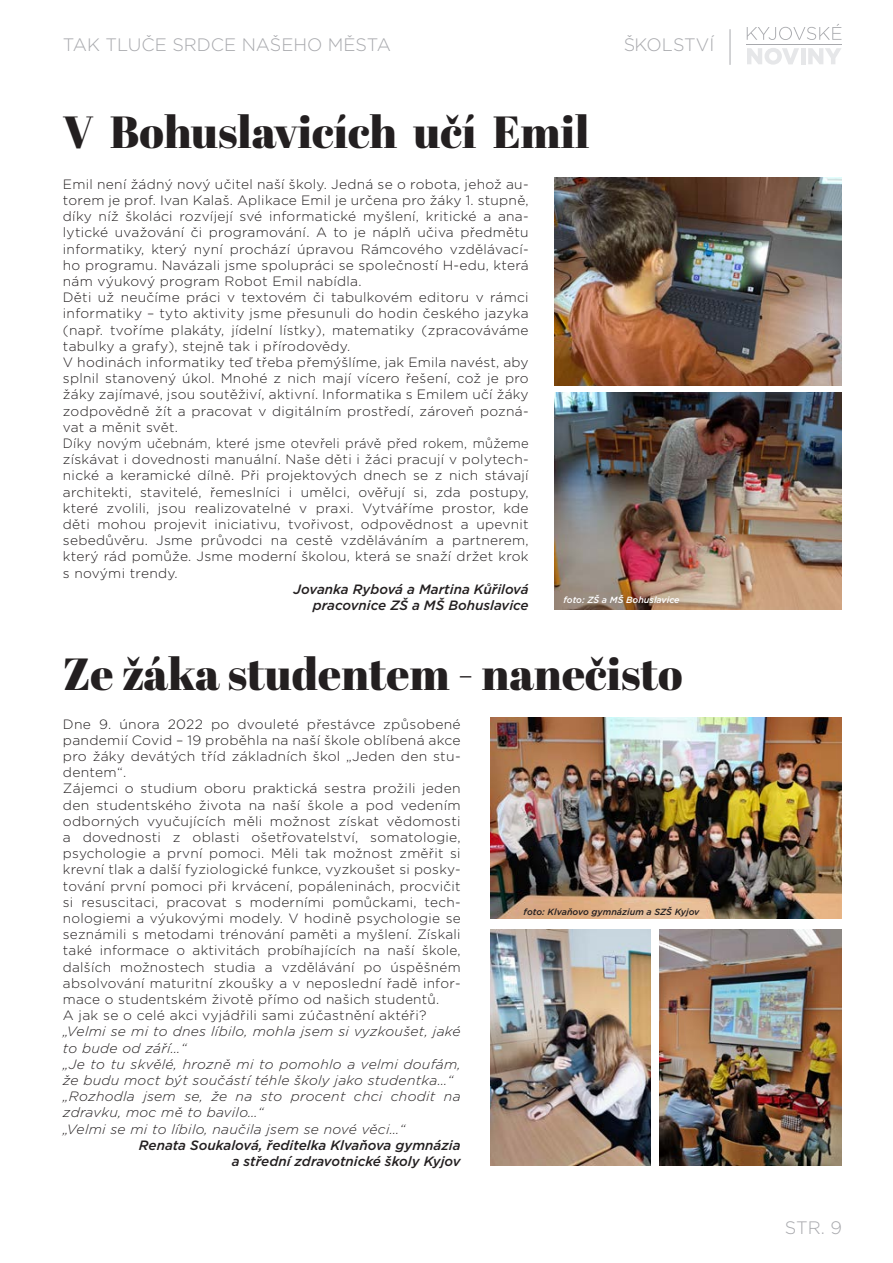
<style>
.page{position:relative;width:893px;height:1263px;background:#fff}
.page>*{position:absolute;margin:0;border:0;box-sizing:border-box;transform-origin:0 0}
.t1{font:45px "Abril Fatface";color:#231f20}
.t2{font:300 18px "Gotham";color:#a8a9ad}
.t3{font:300 13.5px/16.2px "Gotham";letter-spacing:.02em;color:#231f20}
.t4{font:italic 300 13.5px/16.2px "Gotham";letter-spacing:.02em;color:#231f20}
.t5{font:italic 500 13.5px/16.2px "Gotham";color:#231f20;text-align:right}
.t6{font:italic 500 9px "Gotham";color:#231f20}
.t7{font:italic 500 9px "Gotham";color:#fff}
</style>
<div class="page">
<hr style="left:730px;top:29px;width:1px;height:36px;background:#a8a9ad">
<svg style="left:747px;top:24px;width:94px;height:16px"></svg>
<svg style="left:747px;top:48px;width:52px;height:17px"></svg>
<hr style="left:801px;top:48px;width:4px;height:16px;background:#e6e7e9">
<svg style="left:808px;top:48px;width:33px;height:16px"></svg>
<hr style="left:747px;top:44px;width:95px;height:1px;background:#a8a9ad">
<img style="left:554px;top:392px;width:288px;height:218px">
<img style="left:554px;top:178px;width:288px;height:207px">
<img style="left:490px;top:718px;width:352px;height:200px">
<img style="left:490px;top:929px;width:161px;height:237px">
<img style="left:659px;top:929px;width:183px;height:237px">
<h2 class="t2" style="left:63px;top:34px;width:330px">TAK TLUČE SRDCE NAŠEHO MĚSTA</h2>
<h1 class="t1" style="left:63px;top:100px;width:528px">V Bohuslavicích učí Emil</h1>
<h2 class="t2" style="left:623px;top:34px;width:93px">ŠKOLSTVÍ</h2>
<p class="t3" style="left:63px;top:175px;width:467px">Emil není žádný nový učitel naší školy. Jedná se o robota, jehož au&shy;torem je prof. Ivan Kalaš. Aplikace Emil je určena pro žáky 1. stupně, díky níž školáci rozvíjejí své informatické myšlení, kritické a ana&shy;lytické uvažování či programování. A to je náplň učiva předmětu informatiky, který nyní prochází úpravou Rámcového vzdělávací&shy;ho programu. Navázali jsme spolupráci se společností H-edu, která nám výukový program Robot Emil nabídla.<br>Děti už neučíme práci v textovém či tabulkovém editoru v rámci informatiky – tyto aktivity jsme přesunuli do hodin českého jazyka (např. tvoříme plakáty, jídelní lístky), matematiky (zpracováváme tabulky a grafy), stejně tak i přírodovědy.<br>V hodinách informatiky teď třeba přemýšlíme, jak Emila navést, aby splnil stanovený úkol. Mnohé z nich mají vícero řešení, což je pro žáky zajímavé, jsou soutěživí, aktivní. Informatika s Emilem učí žáky zodpovědně žít a pracovat v digitálním prostředí, zároveň pozná&shy;vat a měnit svět.<br>Díky novým učebnám, které jsme otevřeli právě před rokem, můžeme získávat i dovednosti manuální. Naše děti i žáci pracují v polytech&shy;nické a keramické dílně. Při projektových dnech se z nich stávají architekti, stavitelé, řemeslníci i umělci, ověřují si, zda postupy, které zvolili, jsou realizovatelné v praxi. Vytváříme prostor, kde děti mohou projevit iniciativu, tvořivost, odpovědnost a upevnit sebedůvěru. Jsme průvodci na cestě vzděláváním a partnerem, který rád pomůže. Jsme moderní školou, která se snaží držet krok s novými trendy.</p>
<p class="t5" style="left:294px;top:581px;width:237px">Jovanka Rybová a Martina Kůřilová pracovnice ZŠ a MŠ Bohuslavice</p>
<p class="t7" style="left:563px;top:593px;width:118px">foto: ZŠ a MŠ Bohuslavice</p>
<h1 class="t1" style="left:63px;top:642px;width:621px">Ze žáka studentem - nanečisto</h1>
<p class="t3" style="left:63px;top:715px;width:399px">Dne 9. února 2022 po dvouleté přestávce způsobené pandemií Covid – 19 proběhla na naší škole oblíbená akce pro žáky devátých tříd základních škol „Jeden den stu&shy;dentem“.<br>Zájemci o studium oboru praktická sestra prožili jeden den studentského života na naší škole a pod vedením odborných vyučujících měli možnost získat vědomosti a dovednosti z oblasti ošetřovatelství, somatologie, psychologie a první pomoci. Měli tak možnost změřit si krevní tlak a další fyziologické funkce, vyzkoušet si posky&shy;tování první pomoci při krvácení, popáleninách, procvičit si resuscitaci, pracovat s moderními pomůckami, tech&shy;nologiemi a výukovými modely. V hodině psychologie se seznámili s metodami trénování paměti a myšlení. Získali také informace o aktivitách probíhajících na naší škole, dalších možnostech studia a vzdělávání po úspěšném absolvování maturitní zkoušky a v neposlední řadě infor&shy;mace o studentském životě přímo od našich studentů.<br>A jak se o celé akci vyjádřili sami zúčastnění aktéři?</p>
<p class="t4" style="left:63px;top:1023px;width:399px">„Velmi se mi to dnes líbilo, mohla jsem si vyzkoušet, jaké to bude od září…“<br>„Je to tu skvělé, hrozně mi to pomohlo a velmi doufám, že budu moct být součástí téhle školy jako studentka…“ „Rozhodla jsem se, že na sto procent chci chodit na zdravku, moc mě to bavilo…“<br>„Velmi se mi to líbilo, naučila jsem se nové věci…“</p>
<p class="t5" style="left:139px;top:1137px;width:323px">Renata Soukalová, ředitelka Klvaňova gymnázia a střední zdravotnické školy Kyjov</p>
<p class="t6" style="left:524px;top:906px;width:177px">foto: Klvaňovo gymnázium a SZŠ Kyjov</p>
<h2 class="t2" style="left:785px;top:1216px;width:59px">STR. 9</h2>
</div>
